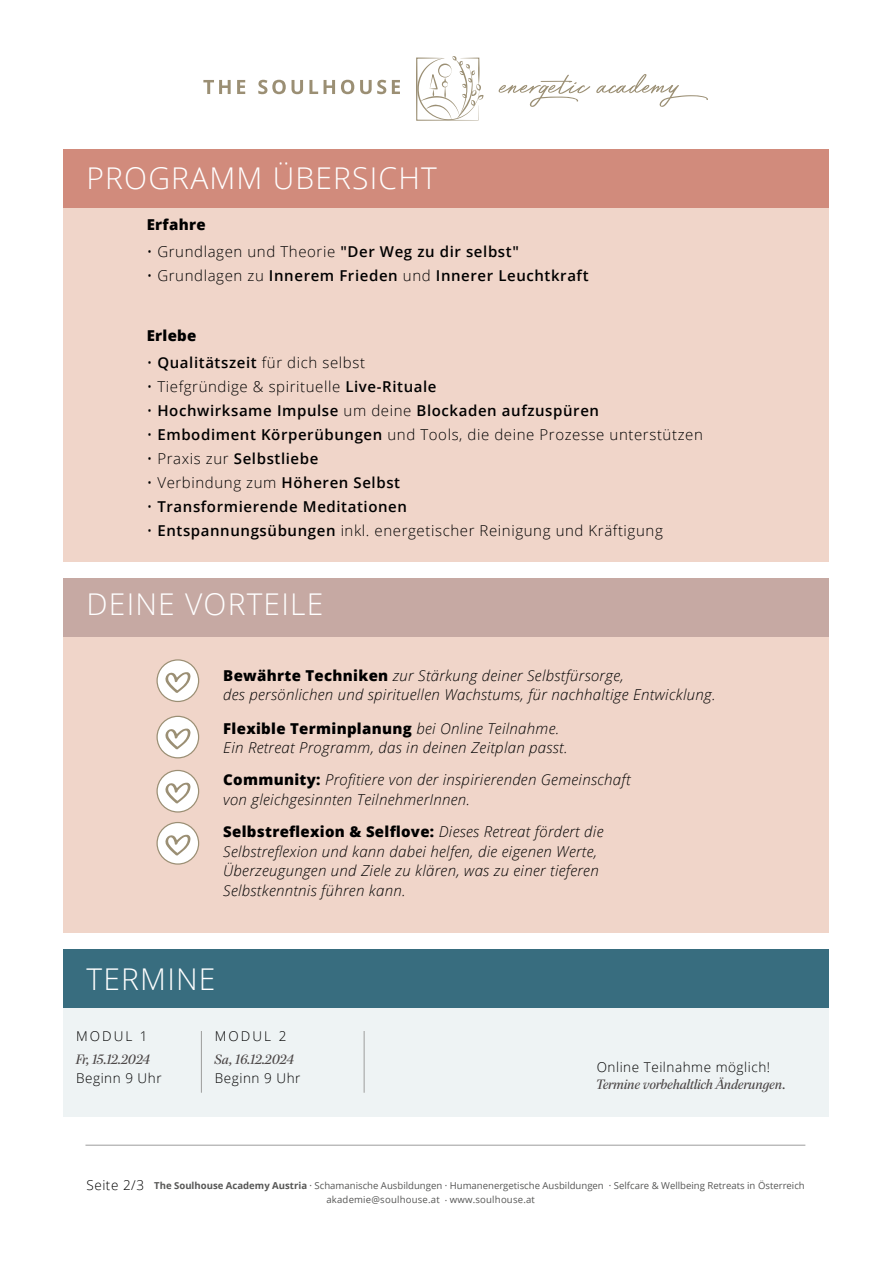
<style>
.page{position:relative;width:893px;height:1263px;background:#fff}
.page>*{position:absolute;margin:0;border:0;box-sizing:border-box;transform-origin:0 0}
.t1{font:300 30px "Open Sans";letter-spacing:.04em;color:#fff}
.t2{font:italic 300 15px/19.5px "Open Sans";letter-spacing:.02em;color:#000}
.t3{font:300 15px "Open Sans";letter-spacing:.04em;color:#000}
.t4{font:600 15px "Open Sans";letter-spacing:.04em;color:#000}
.t5{font:800 15px "Open Sans";letter-spacing:.02em;color:#000}
.t6{font:italic 13.5px "Paperback 48";letter-spacing:.01em;color:#4a4545}
.t7{font:300 13.5px "Open Sans";letter-spacing:.04em;color:#000}
.t8{font:9.6px/14.4px "Open Sans";color:#575756}
.s1{font-weight:600}
.s2{font-weight:300}
.s3{font-weight:800;font-style:normal}
.s4{font-weight:300;font-size:13.5px;color:#000}
.s5{font-weight:700}
</style>
<div class="page">
<hr style="left:85px;top:1145px;width:720px;height:1px;background:#9d9d9c">
<svg style="left:416px;top:56px;width:67px;height:65px"></svg>
<svg style="left:203px;top:80px;width:28px;height:14px"></svg>
<svg style="left:237px;top:80px;width:8px;height:14px"></svg>
<svg style="left:258px;top:80px;width:45px;height:14px"></svg>
<svg style="left:309px;top:80px;width:9px;height:14px"></svg>
<svg style="left:324px;top:80px;width:11px;height:14px"></svg>
<svg style="left:341px;top:80px;width:13px;height:14px"></svg>
<svg style="left:360px;top:80px;width:26px;height:14px"></svg>
<svg style="left:392px;top:80px;width:8px;height:14px"></svg>
<svg style="left:498px;top:75px;width:92px;height:32px"></svg>
<svg style="left:596px;top:74px;width:112px;height:33px"></svg>
<div style="left:64px;top:207px;width:765px;height:354px;background:#f0d5c9"></div>
<div style="left:64px;top:578px;width:765px;height:354px;background:#f0d5c9"></div>
<div style="left:64px;top:149px;width:765px;height:58px;background:#d18b7c"></div>
<div style="left:64px;top:578px;width:765px;height:58px;background:#c6a9a3"></div>
<div style="left:64px;top:994px;width:765px;height:123px;background:#eef3f4"></div>
<div style="left:64px;top:950px;width:765px;height:58px;background:#386d7f"></div>
<hr style="left:201px;top:1031px;width:1px;height:62px;background:#9d9d9c">
<hr style="left:364px;top:1031px;width:1px;height:62px;background:#9d9d9c">
<div style="left:157px;top:660px;width:42px;height:41px;background:#fff;border-radius:50%"></div>
<div style="left:156px;top:659px;width:43px;height:43px;border:1px solid #9b8f74;border-radius:50%"></div>
<svg style="left:165px;top:672px;width:26px;height:21px"></svg>
<div style="left:157px;top:716px;width:42px;height:42px;background:#fff;border-radius:50%"></div>
<div style="left:156px;top:716px;width:43px;height:42px;border:1px solid #9b8f74;border-radius:50%"></div>
<svg style="left:165px;top:728px;width:26px;height:22px"></svg>
<div style="left:157px;top:770px;width:42px;height:42px;background:#fff;border-radius:50%"></div>
<div style="left:156px;top:770px;width:43px;height:42px;border:1px solid #9b8f74;border-radius:50%"></div>
<svg style="left:165px;top:783px;width:26px;height:21px"></svg>
<div style="left:157px;top:822px;width:42px;height:42px;background:#fff;border-radius:50%"></div>
<div style="left:156px;top:822px;width:43px;height:43px;border:1px solid #9b8f74;border-radius:50%"></div>
<svg style="left:165px;top:835px;width:26px;height:21px"></svg>
<h1 class="t1" style="left:87px;top:158px;width:352px">PROGRAMM ÜBERSICHT</h1>
<p class="t5" style="left:147px;top:214px;width:60px">Erfahre</p>
<p class="t3" style="left:147px;top:241px;width:374px">• Grundlagen und Theorie <span class="s1">"Der Weg zu dir selbst"</span></p>
<p class="t4" style="left:147px;top:265px;width:443px"><span class="s2">• Grundlagen zu</span> Innerem Frieden <span class="s2">und</span> Innerer Leuchtkraft</p>
<p class="t5" style="left:147px;top:325px;width:51px">Erlebe</p>
<p class="t3" style="left:147px;top:352px;width:220px">• <span class="s1">Qualitätszeit</span> für dich selbst</p>
<p class="t3" style="left:147px;top:376px;width:291px">• Tiefgründige &amp; spirituelle <span class="s1">Live-Rituale</span></p>
<p class="t4" style="left:147px;top:400px;width:454px"><span class="s2">•</span> Hochwirksame Impulse <span class="s2">um deine</span> Blockaden aufzuspüren</p>
<p class="t3" style="left:147px;top:424px;width:558px">• <span class="s1">Embodiment Körperübungen</span> und Tools, die deine Prozesse unterstützen</p>
<p class="t4" style="left:147px;top:448px;width:173px"><span class="s2">• Praxis zur</span> Selbstliebe</p>
<p class="t3" style="left:147px;top:472px;width:255px">• Verbindung zum <span class="s1">Höheren Selbst</span></p>
<p class="t4" style="left:147px;top:496px;width:262px"><span class="s2">•</span> Transformierende Meditationen</p>
<p class="t3" style="left:147px;top:520px;width:518px">• <span class="s1">Entspannungsübungen</span> inkl. energetischer Reinigung und Kräftigung</p>
<h1 class="t1" style="left:87px;top:584px;width:238px">DEINE VORTEILE</h1>
<p class="t2" style="left:223px;top:665px;width:494px"><span class="s3">Bewährte Techniken</span> zur Stärkung deiner Selbstfürsorge,<br>des persönlichen und spirituellen Wachstums, für nachhaltige Entwicklung.</p>
<p class="t2" style="left:223px;top:718px;width:346px"><span class="s3">Flexible Terminplanung</span> bei Online Teilnahme.<br>Ein Retreat Programm, das in deinen Zeitplan passt.</p>
<p class="t2" style="left:223px;top:770px;width:409px"><span class="s3">Community:</span> Profitiere von der inspirierenden Gemeinschaft von gleichgesinnten TeilnehmerInnen.</p>
<p class="t2" style="left:223px;top:821px;width:382px"><span class="s3">Selbstreflexion &amp; Selflove:</span> Dieses Retreat fördert die Selbstreflexion und kann dabei helfen, die eigenen Werte, Überzeugungen und Ziele zu klären, was zu einer tieferen Selbstkenntnis führen kann.</p>
<h1 class="t1" style="left:87px;top:959px;width:130px">TERMINE</h1>
<p class="t7" style="left:76px;top:1027px;width:73px">MODUL 1</p>
<p class="t6" style="left:76px;top:1051px;width:76px">Fr, 15.12.2024</p>
<p class="t7" style="left:76px;top:1069px;width:87px">Beginn 9 Uhr</p>
<p class="t7" style="left:215px;top:1027px;width:73px">MODUL 2</p>
<p class="t6" style="left:215px;top:1051px;width:81px">Sa, 16.12.2024</p>
<p class="t7" style="left:215px;top:1069px;width:87px">Beginn 9 Uhr</p>
<p class="t7" style="left:597px;top:1058px;width:175px">Online Teilnahme möglich!</p>
<p class="t6" style="left:597px;top:1076px;width:191px">Termine vorbehaltlich Änderungen.</p>
<p class="t8" style="left:326px;top:1178px;width:480px;text-indent:-240px"><span class="s4">Seite 2/3</span> <span class="s5">The Soulhouse Academy Austria</span> . Schamanische Ausbildungen . Humanenergetische Ausbildungen . Selfcare &amp; Wellbeing Retreats in Österreich akademie@soulhouse.at . www.soulhouse.at</p>
</div>
